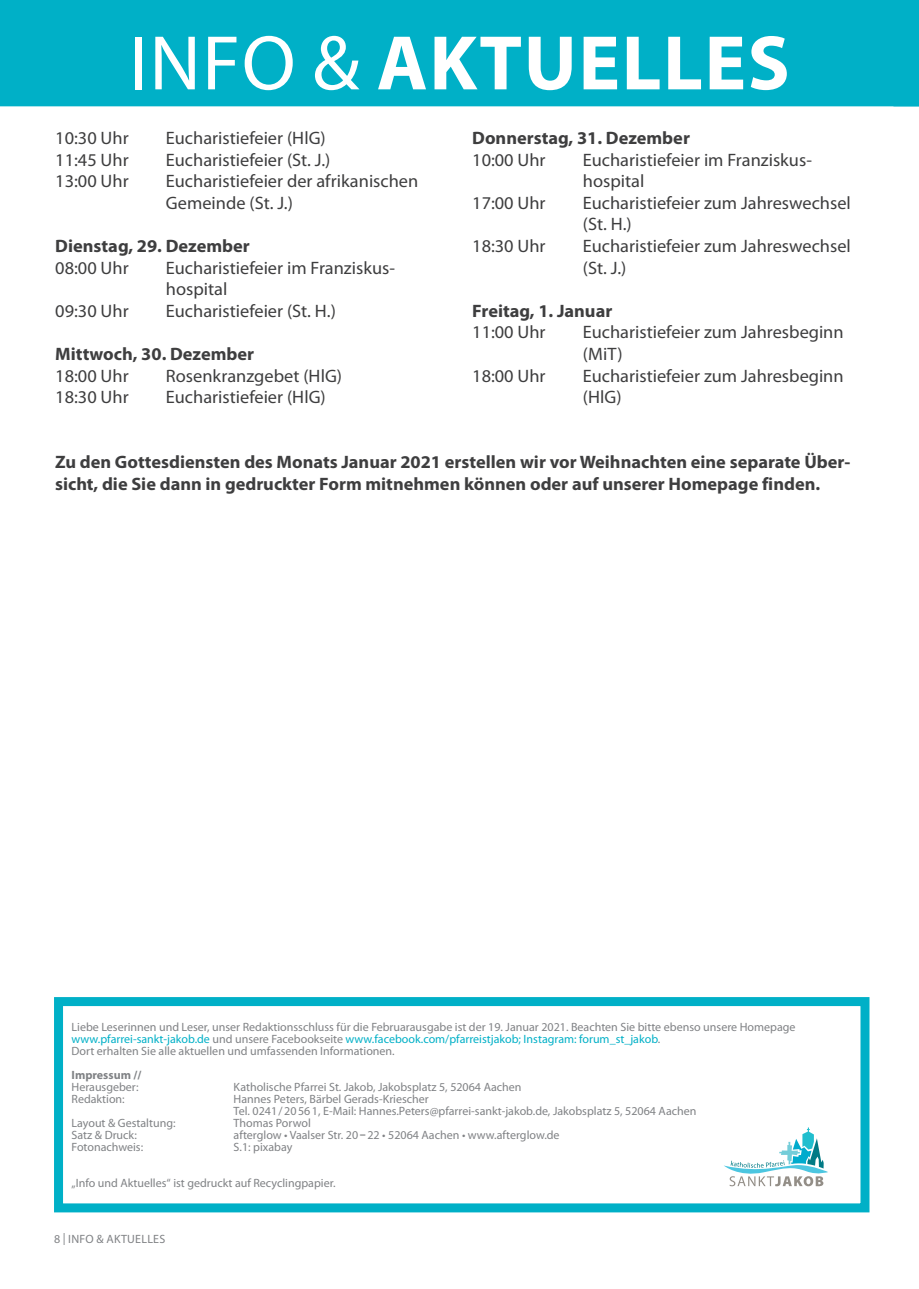
<style>
.page{position:relative;width:919px;height:1289px;background:#fff}
.page>*{position:absolute;margin:0;border:0;box-sizing:border-box;transform-origin:0 0}
.t1{font:700 78px "Myriad Pro";letter-spacing:.02em;color:#fff}
.Gottesdienste_Tabell{font:18px/21.6px "Myriad Pro";color:#3e3e3f}
.Fließtext{font:700 18px/21.6px "Myriad Pro";color:#3e3e3f}
.Gottesdienste_Tabell-2{font:700 18px "Myriad Pro";color:#3e3e3f}
.Einf__Abs{font:12px "Myriad Pro";color:#808285}
.Einf__Abs-2{font:12px "Myriad Pro";color:#00b0c7}
.Einf__Abs-3{font:12px "Myriad Pro";letter-spacing:.02em;color:#808285}
.Einf__Abs-4{font:700 12px "Myriad Pro";color:#808285}
.s1{font-weight:400}
.s2{color:#808285}
.s3{font-weight:700}
</style>
<div class="page">
<div style="left:54px;top:997px;width:815px;height:215px;border:9px solid #00b0c7"></div>
<svg style="left:724px;top:1127px;width:104px;height:59px"></svg>
<div style="left:0;top:0;width:918px;height:106px;background:#00b0c7"></div>
<h1 class="t1" style="left:129px;top:12px;width:662px"><span class="s1">INFO &amp;</span> AKTUELLES</h1>
<p class="Gottesdienste_Tabell" style="left:55px;top:127px;width:75px">10:30 Uhr</p>
<p class="Gottesdienste_Tabell" style="left:166px;top:127px;width:161px">Eucharistiefeier (HlG)</p>
<p class="Gottesdienste_Tabell" style="left:55px;top:148px;width:75px">11:45 Uhr</p>
<p class="Gottesdienste_Tabell" style="left:166px;top:148px;width:166px">Eucharistiefeier (St. J.)</p>
<p class="Gottesdienste_Tabell" style="left:55px;top:170px;width:75px">13:00 Uhr</p>
<p class="Gottesdienste_Tabell" style="left:166px;top:170px;width:254px">Eucharistiefeier der afrikanischen<br>Gemeinde (St. J.)</p>
<p class="Gottesdienste_Tabell-2" style="left:55px;top:234px;width:196px">Dienstag, 29. Dezember</p>
<p class="Gottesdienste_Tabell" style="left:55px;top:256px;width:75px">08:00 Uhr</p>
<p class="Gottesdienste_Tabell" style="left:166px;top:256px;width:229px">Eucharistiefeier im Franziskus&shy;hospital</p>
<p class="Gottesdienste_Tabell" style="left:55px;top:300px;width:75px">09:30 Uhr</p>
<p class="Gottesdienste_Tabell" style="left:166px;top:300px;width:171px">Eucharistiefeier (St. H.)</p>
<p class="Gottesdienste_Tabell-2" style="left:55px;top:342px;width:200px">Mittwoch, 30. Dezember</p>
<p class="Gottesdienste_Tabell" style="left:55px;top:364px;width:75px">18:00 Uhr</p>
<p class="Gottesdienste_Tabell" style="left:166px;top:364px;width:178px">Rosenkranzgebet (HlG)</p>
<p class="Gottesdienste_Tabell" style="left:55px;top:386px;width:75px">18:30 Uhr</p>
<p class="Gottesdienste_Tabell" style="left:166px;top:386px;width:161px">Eucharistiefeier (HlG)</p>
<p class="Gottesdienste_Tabell-2" style="left:472px;top:126px;width:219px">Donnerstag, 31. Dezember</p>
<p class="Gottesdienste_Tabell" style="left:472px;top:148px;width:75px">10:00 Uhr</p>
<p class="Gottesdienste_Tabell" style="left:583px;top:148px;width:229px">Eucharistiefeier im Franziskus&shy;hospital</p>
<p class="Gottesdienste_Tabell" style="left:472px;top:192px;width:75px">17:00 Uhr</p>
<p class="Gottesdienste_Tabell" style="left:583px;top:192px;width:269px">Eucharistiefeier zum Jahreswechsel (St. H.)</p>
<p class="Gottesdienste_Tabell" style="left:472px;top:235px;width:75px">18:30 Uhr</p>
<p class="Gottesdienste_Tabell" style="left:583px;top:235px;width:269px">Eucharistiefeier zum Jahreswechsel (St. J.)</p>
<p class="Gottesdienste_Tabell-2" style="left:472px;top:299px;width:141px">Freitag, 1. Januar</p>
<p class="Gottesdienste_Tabell" style="left:472px;top:321px;width:75px">11:00 Uhr</p>
<p class="Gottesdienste_Tabell" style="left:583px;top:321px;width:262px">Eucharistiefeier zum Jahresbeginn (MiT)</p>
<p class="Gottesdienste_Tabell" style="left:472px;top:364px;width:75px">18:00 Uhr</p>
<p class="Gottesdienste_Tabell" style="left:583px;top:364px;width:262px">Eucharistiefeier zum Jahresbeginn (HlG)</p>
<p class="Fließtext" style="left:55px;top:450px;width:796px">Zu den Gottesdiensten des Monats Januar 2021 erstellen wir vor Weihnachten eine separate Über&shy;sicht, die Sie dann in gedruckter Form mitnehmen können oder auf unserer Homepage finden.</p>
<p class="Einf__Abs" style="left:72px;top:1019px;width:725px">Liebe Leserinnen und Leser, unser Redaktionsschluss für die Februarausgabe ist der 19. Januar 2021. Beachten Sie bitte ebenso unsere Homepage</p>
<p class="Einf__Abs-2" style="left:72px;top:1031px;width:590px">www.pfarrei-sankt-jakob.de <span class="s2">und unsere Facebookseite</span> www.facebook.com/pfarreistjakob; Instagram: forum_st_jakob<span class="s2">.</span></p>
<p class="Einf__Abs" style="left:72px;top:1043px;width:325px">Dort erhalten Sie alle aktuellen und umfassenden Informationen.</p>
<p class="Einf__Abs-4" style="left:72px;top:1067px;width:71px">Impressum //</p>
<p class="Einf__Abs" style="left:72px;top:1079px;width:68px">Herausgeber:</p>
<p class="Einf__Abs" style="left:234px;top:1079px;width:289px">Katholische Pfarrei St. Jakob, Jakobsplatz 5, 52064 Aachen</p>
<p class="Einf__Abs" style="left:72px;top:1091px;width:55px">Redaktion:</p>
<p class="Einf__Abs" style="left:234px;top:1091px;width:197px">Hannes Peters, Bärbel Gerads-Kriescher</p>
<p class="Einf__Abs" style="left:234px;top:1103px;width:464px">Tel. 0241/20561, E-Mail: Hannes.Peters@pfarrei-sankt-jakob.de, Jakobsplatz 5, 52064 Aachen</p>
<p class="Einf__Abs" style="left:72px;top:1115px;width:106px">Layout &amp; Gestaltung:</p>
<p class="Einf__Abs" style="left:234px;top:1115px;width:79px">Thomas Porwol</p>
<p class="Einf__Abs" style="left:72px;top:1127px;width:67px">Satz &amp; Druck:</p>
<p class="Einf__Abs" style="left:234px;top:1127px;width:327px">afterglow • Vaalser Str. 20 <span class="s3">–</span> 22 • 52064 Aachen • www.afterglow.de</p>
<p class="Einf__Abs" style="left:72px;top:1139px;width:73px">Fotonachweis:</p>
<p class="Einf__Abs" style="left:234px;top:1139px;width:60px">S.1: pixabay</p>
<p class="Einf__Abs" style="left:72px;top:1175px;width:265px">„Info und Aktuelles“ ist gedruckt auf Recyclingpapier.</p>
<p class="Einf__Abs-3" style="left:54px;top:1231px;width:113px">8 | INFO &amp; AKTUELLES</p>
</div>
